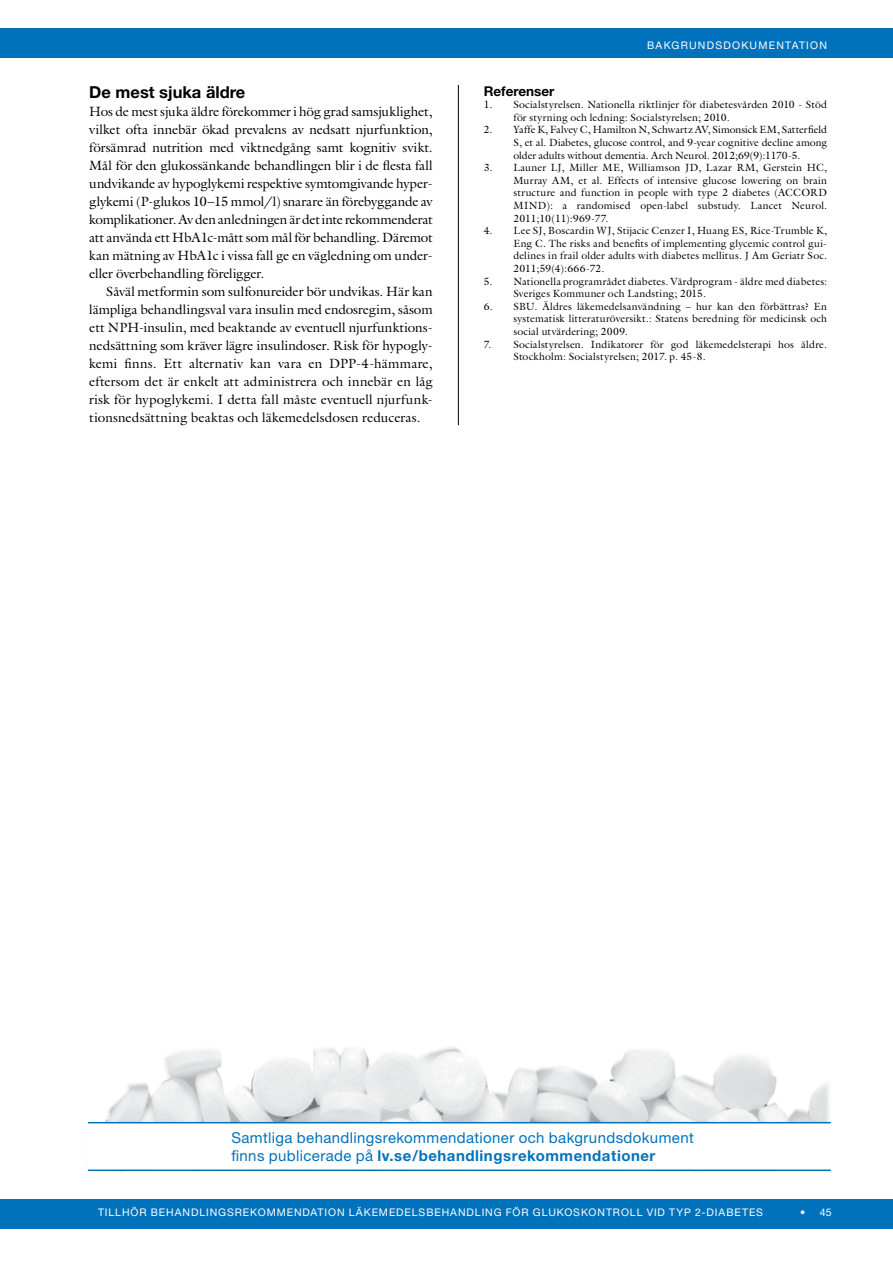
<style>
.page{position:relative;width:893px;height:1263px;background:#fff}
.page>*{position:absolute;margin:0;border:0;box-sizing:border-box;transform-origin:0 0}
.t1{font:700 16.5px "Helvetica Neue";color:#000}
.t2{font:15px/18px "Helvetica Neue";letter-spacing:.025em;color:#0072bc}
.t3{font:13.5px/18px "Galliard LT";color:#000;text-align:justify}
.t4{font:700 13.5px "Helvetica Neue";color:#000}
.t5{font:10.5px/12.6px "Galliard LT";letter-spacing:.015em;color:#000;text-align:justify}
.t6{font:10.5px "Helvetica Neue";letter-spacing:.09em;color:#fff}
.t7{font:10.5px "Helvetica Neue";letter-spacing:.115em;color:#fff}
.s1{font-weight:700}
</style>
<div class="page">
<div style="left:0;top:28px;width:893px;height:30px;background:#0072bc"></div>
<div style="left:0;top:1199px;width:893px;height:30px;background:#0072bc"></div>
<img style="left:87px;top:1047px;width:744px;height:125px">
<div style="left:87px;top:1122px;width:751px;height:47px;background:#fff"></div>
<hr style="left:88px;top:1169px;width:743px;height:2px;background:#0072bc">
<hr style="left:88px;top:1122px;width:743px;height:1px;background:#0072bc">
<hr style="left:458px;top:85px;width:1px;height:340px;background:#000">
<h1 class="t1" style="left:89px;top:82px;width:158px">De mest sjuka äldre</h1>
<p class="t3" style="left:89px;top:102px;width:345px">Hos de mest sjuka äldre förekommer i hög grad samsjuklighet, vilket ofta innebär ökad prevalens av nedsatt njurfunktion, försämrad nutrition med viktnedgång samt kognitiv svikt.<br>Mål för den glukossänkande behandlingen blir i de flesta fall undvikande av hypoglykemi respektive symtomgivande hyper&shy;glykemi (P-glukos 10–15 mmol/l) snarare än förebyggande av komplikationer. Av den anledningen är det inte rekommenderat att använda ett HbA1c-mått som mål för behandling. Däremot kan mätning av HbA1c i vissa fall ge en vägledning om under&shy;eller överbehandling föreligger.</p>
<p class="t3" style="left:89px;top:282px;width:345px;text-indent:17px">Såväl metformin som sulfonureider bör undvikas. Här kan lämpliga behandlingsval vara insulin med endosregim, såsom ett NPH-insulin, med beaktande av eventuell njurfunktions&shy;nedsättning som kräver lägre insulindoser. Risk för hypogly&shy;kemi finns. Ett alternativ kan vara en DPP-4-hämmare, eftersom det är enkelt att administrera och innebär en låg risk för hypoglykemi. I detta fall måste eventuell njurfunk&shy;tionsnedsättning beaktas och läkemedelsdosen reduceras.</p>
<p class="t7" style="left:647px;top:39px;width:181px">BAKGRUNDSDOKUMENTATION</p>
<p class="t4" style="left:484px;top:82px;width:72px">Referenser</p>
<p class="t5" style="left:513px;top:98px;width:315px;text-indent:-30px">1. Socialstyrelsen. Nationella riktlinjer för diabetesvården 2010 - Stöd för styrning och ledning: Socialstyrelsen; 2010.</p>
<p class="t5" style="left:513px;top:123px;width:315px;text-indent:-30px">2. Yaffe K, Falvey C, Hamilton N, Schwartz AV, Simonsick EM, Satterfield S, et al. Diabetes, glucose control, and 9-year cognitive decline among older adults without dementia. Arch Neurol. 2012;69(9):1170-5.</p>
<p class="t5" style="left:513px;top:161px;width:315px;text-indent:-30px">3. Launer LJ, Miller ME, Williamson JD, Lazar RM, Gerstein HC, Murray AM, et al. Effects of intensive glucose lowering on brain structure and function in people with type 2 diabetes (ACCORD MIND): a randomised open-label substudy. Lancet Neurol.<br>2011;10(11):969-77.</p>
<p class="t5" style="left:513px;top:224px;width:315px;text-indent:-30px">4. Lee SJ, Boscardin WJ, Stijacic Cenzer I, Huang ES, Rice-Trumble K, Eng C. The risks and benefits of implementing glycemic control gui&shy;delines in frail older adults with diabetes mellitus. J Am Geriatr Soc.<br>2011;59(4):666-72.</p>
<p class="t5" style="left:513px;top:275px;width:315px;text-indent:-30px">5. Nationella programrådet diabetes. Vårdprogram - äldre med diabetes:<br>Sveriges Kommuner och Landsting; 2015.</p>
<p class="t5" style="left:513px;top:300px;width:315px;text-indent:-30px">6. SBU. Äldres läkemedelsanvändning – hur kan den förbättras? En systematisk litteraturöversikt.: Statens beredning för medicinsk och social utvärdering; 2009.</p>
<p class="t5" style="left:513px;top:338px;width:315px;text-indent:-30px">7. Socialstyrelsen. Indikatorer för god läkemedelsterapi hos äldre.<br>Stockholm: Socialstyrelsen; 2017. p. 45-8.</p>
<h2 class="t2" style="left:231px;top:1128px;width:464px">Samtliga behandlingsrekommendationer och bakgrundsdokument finns publicerade på <span class="s1">lv.se/behandlingsrekommendationer</span></h2>
<p class="t6" style="left:98px;top:1206px;width:666px">TILLHÖR BEHANDLINGSREKOMMENDATION LÄKEMEDELSBEHANDLING FÖR GLUKOSKONTROLL VID TYP 2-DIABETES</p>
<p class="t6" style="left:800px;top:1206px;width:7px">•</p>
<p class="t6" style="left:820px;top:1206px;width:13px">45</p>
</div>
